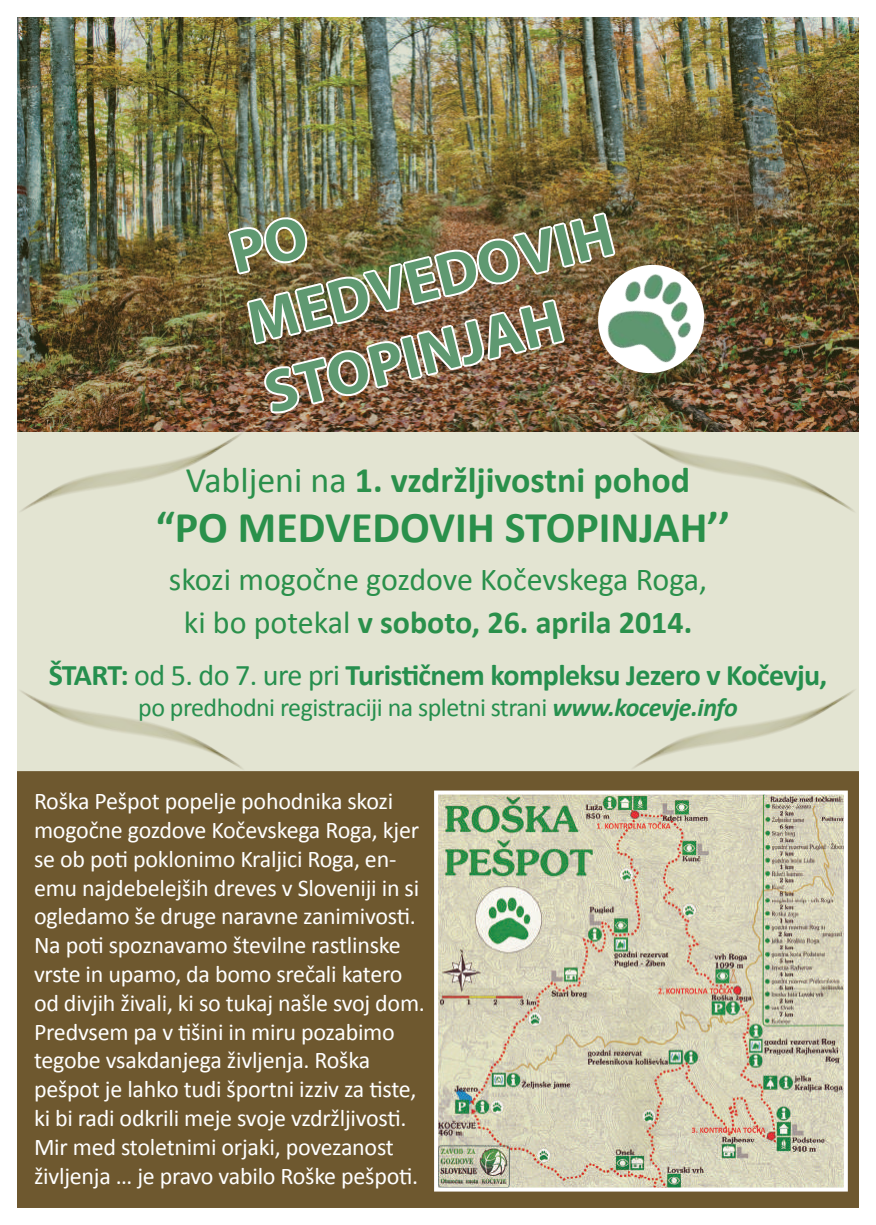
<style>
.page{position:relative;width:876px;height:1225px;background:#fff}
.page>*{position:absolute;margin:0;border:0;box-sizing:border-box;transform-origin:0 0}
.t1{font:700 60px/72px "Myriad Pro";color:#5f9971}
.t2{font:700 44px "Calibri";color:#2a904b}
.t3{font:700 36px "Calibri";color:#2a904b}
.t4{font:32px/43.2px "Calibri";letter-spacing:-.005em;color:#2a904b;text-align:center}
.t5{font:700 30px "Calibri";letter-spacing:-.02em;color:#268f4e}
.t6{font:26px "Calibri";letter-spacing:-.02em;color:#268f4e}
.t7{font:24px/28.8px "Calibri";letter-spacing:-.01em;color:#fff}
.s1{font-weight:400}
.s2{font-weight:700}
.s3{font-weight:700;font-style:italic}
</style>
<div class="page">
<img style="left:17px;top:17px;width:842px;height:754px">
<div style="left:37px;top:791px;width:802px;height:397px;background:#6e582f"></div>
<div style="left:17px;top:771px;width:842px;height:437px;border:40px solid #6e582f"></div>
<img style="left:225px;top:47px;width:487px;height:368px">
<img style="left:594px;top:260px;width:120px;height:114px">
<img style="left:17px;top:425px;width:270px;height:164px">
<img style="left:625px;top:333px;width:234px;height:224px">
<div style="left:17px;top:589px;width:270px;height:185px;background:#e3e4d2"></div>
<img style="left:626px;top:678px;width:233px;height:191px">
<img style="left:439px;top:795px;width:404px;height:391px">
<div style="left:434px;top:790px;width:414px;height:401px;border:4px solid #fff"></div>
<h1 class="t1" style="left:222px;top:217px;width:377px;rotate:-14deg">PO<br>MEDVEDOVIH<br>STOPINJAH</h1>
<h3 class="t3" style="left:186px;top:457px;width:506px"><span class="s1">Vabljeni na</span> 1. vzdržljivostni pohod</h3>
<h2 class="t2" style="left:156px;top:500px;width:576px">“PO MEDVEDOVIH STOPINJAH’’</h2>
<h3 class="t4" style="left:169px;top:556px;width:540px">skozi mogočne gozdove Kočevskega Roga, ki bo potekal <span class="s2">v soboto, 26. aprila 2014.</span></h3>
<p class="t5" style="left:49px;top:656px;width:780px">ŠTART: <span class="s1">od 5. do 7. ure pri</span> Turističnem kompleksu Jezero v Kočevju,</p>
<p class="t6" style="left:138px;top:691px;width:601px">po predhodni registraciji na spletni strani <span class="s3">www.kocevje.info</span></p>
<p class="t7" style="left:34px;top:785px;width:392px">Roška Pešpot popelje pohodnika skozi mogočne gozdove Kočevskega Roga, kjer se ob poti poklonimo Kraljici Roga, en&shy;emu najdebelejših dreves v Sloveniji in si ogledamo še druge naravne zanimivosti.<br>Na poti spoznavamo številne rastlinske vrste in upamo, da bomo srečali katero od divjih živali, ki so tukaj našle svoj dom.<br>Predvsem pa v tišini in miru pozabimo tegobe vsakdanjega življenja. Roška pešpot je lahko tudi športni izziv za tiste, ki bi radi odkrili meje svoje vzdržljivosti.<br>Mir med stoletnimi orjaki, povezanost življenja … je pravo vabilo Roške pešpoti.</p>
</div>
